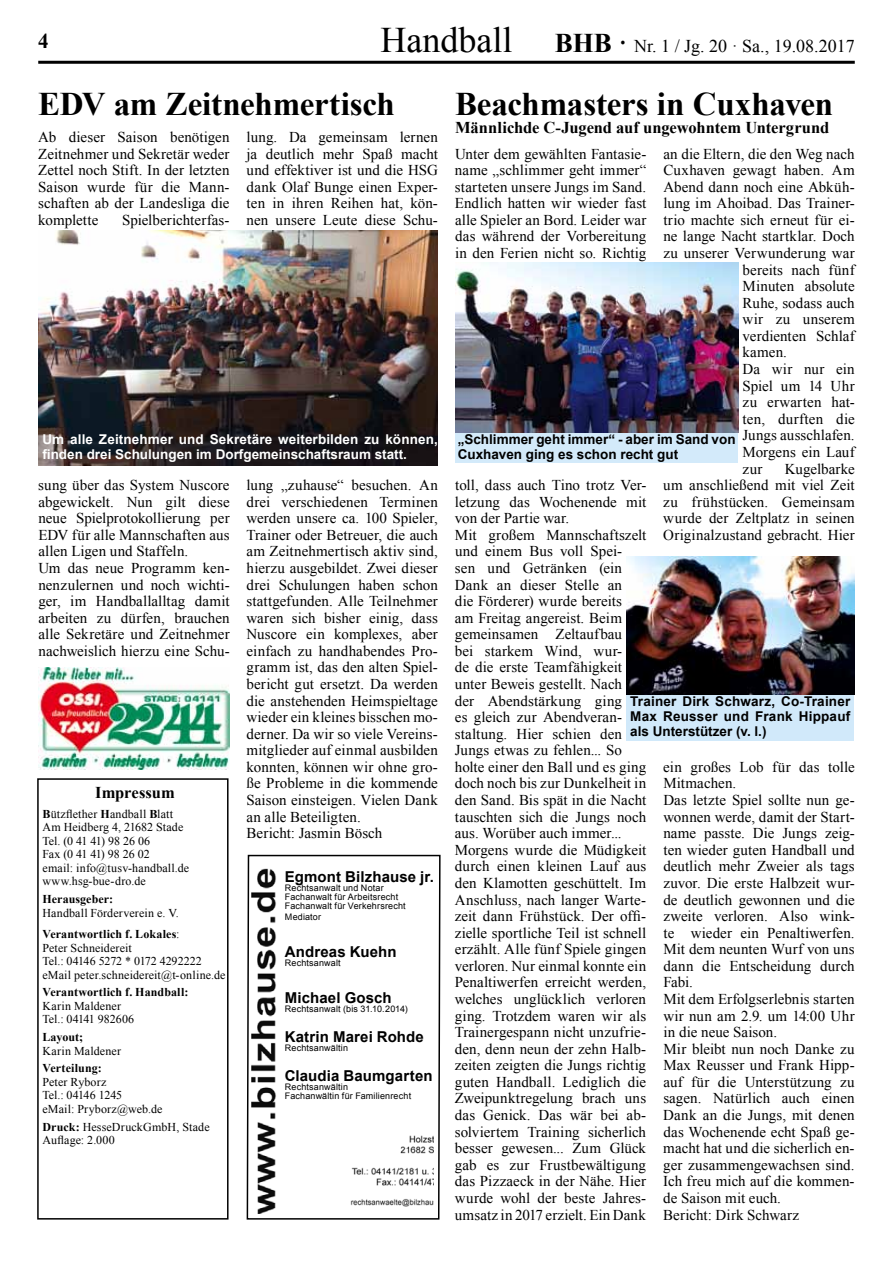
<style>
.page{position:relative;width:893px;height:1263px;background:#fff}
.page>*{position:absolute;margin:0;border:0;box-sizing:border-box;transform-origin:0 0}
.t1{font:700 33px "Times New Roman";letter-spacing:-.01em;color:#000}
.t2{font:700 21px "Times New Roman";color:#000}
.t3{font:18px "Times New Roman";color:#000}
.t4{font:700 16.5px "Times New Roman";letter-spacing:-.005em;color:#000}
.t5{font:15px/16.6px "Times New Roman";letter-spacing:.005em;color:#000;text-align:justify}
.t6{font:700 15px "Arial";letter-spacing:.005em;color:#000}
.t7{font:700 13.5px/15px "Arial";color:#000}
.t8{font:700 13.5px/15px "Arial";letter-spacing:.005em;color:#fff}
.t9{font:12px/13.5px "Times New Roman";letter-spacing:.01em;color:#000}
.t10{font:700 12px "Times New Roman";letter-spacing:.01em;color:#000}
.t11{font:9px/9px "Arial";letter-spacing:.02em;color:#000}
.s1{font-size:36px}
.s2{font-weight:700;font-size:27px}
.s3{font-weight:700}
</style>
<div class="page">
<hr style="left:38px;top:61px;width:817px;height:3px;background:#000">
<div style="left:37px;top:778px;width:192px;height:441px;border:2px solid #000"></div>
<svg style="left:246px;top:854px;width:195px;height:366px"></svg>
<img style="left:333px;top:1129px;width:101px;height:81px">
<img style="left:38px;top:668px;width:191px;height:101px">
<img style="left:38px;top:230px;width:400px;height:235px">
<div style="left:456px;top:430px;width:282px;height:33px;background:#d3eafa"></div>
<img style="left:455px;top:262px;width:283px;height:171px">
<div style="left:626px;top:693px;width:228px;height:47px;background:#d1e9fa"></div>
<img style="left:626px;top:556px;width:229px;height:139px">
<h2 class="t2" style="left:38px;top:26px;width:12px">4</h2>
<p class="t3" style="left:380px;top:34px;width:476px"><span class="s1">Handball</span> <span class="s2">BHB ·</span> Nr. 1 / Jg. 20 · Sa., 19.08.2017</p>
<h1 class="t1" style="left:38px;top:81px;width:358px">EDV am Zeitnehmertisch</h1>
<p class="t5" style="left:247px;top:128px;width:193px">lung. Da gemeinsam lernen ja deutlich mehr Spaß macht und effektiver ist und die HSG dank Olaf Bunge einen Exper&shy;ten in ihren Reihen hat, kön&shy;nen unsere Leute diese Schu-</p>
<p class="t5" style="left:38px;top:128px;width:193px">Ab dieser Saison benötigen Zeitnehmer und Sekretär weder Zettel noch Stift. In der letzten Saison wurde für die Mann&shy;schaften ab der Landesliga die komplette</p>
<p class="t5" style="left:122px;top:211px;width:109px">Spielberichterfas-</p>
<p class="t8" style="left:42px;top:432px;width:397px">Um alle Zeitnehmer und Sekretäre weiterbilden zu können, finden drei Schulungen im Dorfgemeinschaftsraum statt.</p>
<p class="t5" style="left:38px;top:477px;width:193px;text-align:left">sung über das System Nuscore abgewickelt. Nun gilt diese neue Spielprotokollierung per<br>EDV für alle Mannschaften aus allen Ligen und Staffeln.<br>Um das neue Programm ken&shy;nenzulernen und noch wichti&shy;ger, im Handballalltag damit arbeiten zu dürfen, brauchen alle Sekretäre und Zeitnehmer nachweislich hierzu eine Schu-</p>
<p class="t4" style="left:95px;top:781px;width:81px">Impressum</p>
<p class="t9" style="left:43px;top:807px;width:148px"><span class="s3">B</span>ützflether <span class="s3">H</span>andball <span class="s3">B</span>latt<br>Am Heidberg 4, 21682 Stade<br>Tel. (0 41 41) 98 26 06<br>Fax (0 41 41) 98 26 02<br>email: info@tusv-handball.de www.hsg-bue-dro.de</p>
<p class="t10" style="left:43px;top:891px;width:72px">Herausgeber:</p>
<p class="t9" style="left:43px;top:906px;width:138px">Handball Förderverein e. V.</p>
<p class="t9" style="left:43px;top:927px;width:184px"><span class="s3">Verantwortlich f. Lokales</span>:<br>Peter Schneidereit<br>Tel.: 04146 5272 * 0172 4292222 eMail peter.schneidereit@t-online.de</p>
<p class="t10" style="left:43px;top:984px;width:147px">Verantwortlich f. Handball:</p>
<p class="t9" style="left:43px;top:999px;width:93px">Karin Maldener<br>Tel.: 04141 982606</p>
<p class="t10" style="left:43px;top:1029px;width:42px">Layout;</p>
<p class="t9" style="left:43px;top:1044px;width:80px">Karin Maldener</p>
<p class="t10" style="left:43px;top:1060px;width:61px">Verteilung:</p>
<p class="t9" style="left:43px;top:1075px;width:122px">Peter Ryborz<br>Tel.: 04146 1245<br>eMail: Pryborz@web.de</p>
<p class="t9" style="left:43px;top:1120px;width:169px"><span class="s3">Druck:</span> HesseDruckGmbH, Stade<br>Auflage: 2.000</p>
<p class="t5" style="left:246px;top:477px;width:193px;text-align:left">lung „zuhause“ besuchen. An drei verschiedenen Terminen werden unsere ca. 100 Spieler,<br>Trainer oder Betreuer, die auch am Zeitnehmertisch aktiv sind, hierzu ausgebildet. Zwei dieser drei Schulungen haben schon stattgefunden. Alle Teilnehmer waren sich bisher einig, dass<br>Nuscore ein komplexes, aber einfach zu handhabendes Pro&shy;gramm ist, das den alten Spiel&shy;bericht gut ersetzt. Da werden die anstehenden Heimspieltage wieder ein kleines bisschen mo&shy;derner. Da wir so viele Vereins&shy;mitglieder auf einmal ausbilden konnten, können wir ohne gro&shy;ße Probleme in die kommende<br>Saison einsteigen. Vielen Dank an alle Beteiligten.<br>Bericht: Jasmin Bösch</p>
<p class="t6" style="left:285px;top:867px;width:150px">Egmont Bilzhause jr.</p>
<p class="t11" style="left:285px;top:884px;width:122px">Rechtsanwalt und Notar<br>Fachanwalt für Arbeitsrecht<br>Fachanwalt für Verkehrsrecht</p>
<p class="t11" style="left:285px;top:912px;width:38px">Mediator</p>
<p class="t6" style="left:285px;top:942px;width:113px">Andreas Kuehn</p>
<p class="t11" style="left:285px;top:958px;width:57px">Rechtsanwalt</p>
<p class="t6" style="left:285px;top:988px;width:108px">Michael Gosch</p>
<p class="t11" style="left:285px;top:1005px;width:125px">Rechtsanwalt (bis 31.10.2014)</p>
<p class="t6" style="left:285px;top:1027px;width:141px">Katrin Marei Rohde</p>
<p class="t11" style="left:285px;top:1043px;width:65px">Rechtsanwältin</p>
<p class="t6" style="left:285px;top:1065px;width:149px">Claudia Baumgarten</p>
<p class="t11" style="left:285px;top:1082px;width:128px">Rechtsanwältin<br>Fachanwältin für Familienrecht</p>
<h1 class="t1" style="left:455px;top:81px;width:380px">Beachmasters in Cuxhaven</h1>
<p class="t4" style="left:455px;top:116px;width:376px">Männlichde C-Jugend auf ungewohntem Untergrund</p>
<p class="t5" style="left:663px;top:145px;width:193px">an die Eltern, die den Weg nach</p>
<p class="t5" style="left:663px;top:162px;width:193px">Cuxhaven gewagt haben. Am</p>
<p class="t5" style="left:663px;top:178px;width:193px">Abend dann noch eine Abküh-</p>
<p class="t5" style="left:663px;top:195px;width:193px">lung im Ahoibad. Das Trainer-</p>
<p class="t5" style="left:663px;top:211px;width:193px">trio machte sich erneut für ei-</p>
<p class="t5" style="left:663px;top:228px;width:193px">ne lange Nacht startklar. Doch</p>
<p class="t5" style="left:663px;top:244px;width:193px">zu unserer Verwunderung war</p>
<p class="t5" style="left:743px;top:261px;width:114px">bereits nach fünf</p>
<p class="t5" style="left:743px;top:278px;width:114px">Minuten absolute</p>
<p class="t5" style="left:743px;top:294px;width:114px">Ruhe, sodass auch</p>
<p class="t5" style="left:743px;top:311px;width:114px">wir zu unserem</p>
<p class="t5" style="left:743px;top:327px;width:114px">verdienten Schlaf</p>
<p class="t5" style="left:743px;top:344px;width:46px">kamen.</p>
<p class="t5" style="left:743px;top:360px;width:114px">Da wir nur ein</p>
<p class="t5" style="left:743px;top:377px;width:114px">Spiel um 14 Uhr</p>
<p class="t5" style="left:743px;top:394px;width:114px">zu erwarten hat-</p>
<p class="t5" style="left:743px;top:410px;width:114px">ten, durften die</p>
<p class="t5" style="left:743px;top:427px;width:114px">Jungs ausschlafen.</p>
<p class="t5" style="left:743px;top:443px;width:114px">Morgens ein Lauf</p>
<p class="t5" style="left:743px;top:460px;width:22px">zur</p>
<p class="t5" style="left:455px;top:145px;width:193px">Unter dem gewählten Fantasie&shy;name „schlimmer geht immer“ starteten unsere Jungs im Sand.<br>Endlich hatten wir wieder fast alle Spieler an Bord. Leider war das während der Vorbereitung in den Ferien nicht so. Richtig</p>
<p class="t7" style="left:458px;top:432px;width:279px">„Schlimmer geht immer“ - aber im Sand von<br>Cuxhaven ging es schon recht gut</p>
<p class="t5" style="left:663px;top:460px;width:193px;text-indent:122px">Kugelbarke um anschließend mit viel Zeit zu frühstücken. Gemeinsam wurde der Zeltplatz in seinen Originalzustand gebracht. Hier</p>
<p class="t5" style="left:455px;top:476px;width:193px;text-align:left">toll, dass auch Tino trotz Ver&shy;letzung das Wochenende mit von der Partie war.<br>Mit großem Mannschaftszelt und einem Bus voll Spei-<br>sen und Getränken (ein<br>Dank an dieser Stelle an<br>die Förderer) wurde bereits<br>am Freitag angereist. Beim gemeinsamen Zeltaufbau<br>bei starkem Wind, wur-<br>de die erste Teamfähigkeit unter Beweis gestellt. Nach<br>der Abendstärkung ging<br>es gleich zur Abendveran&shy;staltung. Hier schien den<br>Jungs etwas zu fehlen... So holte einer den Ball und es ging doch noch bis zur Dunkelheit in den Sand. Bis spät in die Nacht tauschten sich die Jungs noch aus. Worüber auch immer...<br>Morgens wurde die Müdigkeit durch einen kleinen Lauf aus den Klamotten geschüttelt. Im<br>Anschluss, nach langer Warte&shy;zeit dann Frühstück. Der offi&shy;zielle sportliche Teil ist schnell erzählt. Alle fünf Spiele gingen verloren. Nur einmal konnte ein<br>Penaltiwerfen erreicht werden, welches unglücklich verloren ging. Trotzdem waren wir als<br>Trainergespann nicht unzufrie&shy;den, denn neun der zehn Halb&shy;zeiten zeigten die Jungs richtig guten Handball. Lediglich die<br>Zweipunktregelung brach uns das Genick. Das wär bei ab&shy;solviertem Training sicherlich besser gewesen... Zum Glück gab es zur Frustbewältigung das Pizzaeck in der Nähe. Hier wurde wohl der beste Jahres&shy;umsatz in 2017 erzielt. Ein Dank</p>
<p class="t7" style="left:630px;top:695px;width:222px;text-align:justify">Trainer Dirk Schwarz, Co-Trainer Max Reusser und Frank Hippauf als Unterstützer (v. l.)</p>
<p class="t5" style="left:663px;top:758px;width:193px;text-align:left">ein großes Lob für das tolle<br>Mitmachen.<br>Das letzte Spiel sollte nun ge&shy;wonnen werde, damit der Start&shy;name passte. Die Jungs zeig&shy;ten wieder guten Handball und deutlich mehr Zweier als tags zuvor. Die erste Halbzeit wur&shy;de deutlich gewonnen und die zweite verloren. Also wink&shy;te wieder ein Penaltiwerfen.<br>Mit dem neunten Wurf von uns dann die Entscheidung durch<br>Fabi.<br>Mit dem Erfolgserlebnis starten wir nun am 2.9. um 14:00 Uhr in die neue Saison.<br>Mir bleibt nun noch Danke zu<br>Max Reusser und Frank Hipp&shy;auf für die Unterstützung zu sagen. Natürlich auch einen<br>Dank an die Jungs, mit denen das Wochenende echt Spaß ge&shy;macht hat und die sicherlich en&shy;ger zusammengewachsen sind.<br>Ich freu mich auf die kommen&shy;de Saison mit euch.<br>Bericht: Dirk Schwarz</p>
</div>
